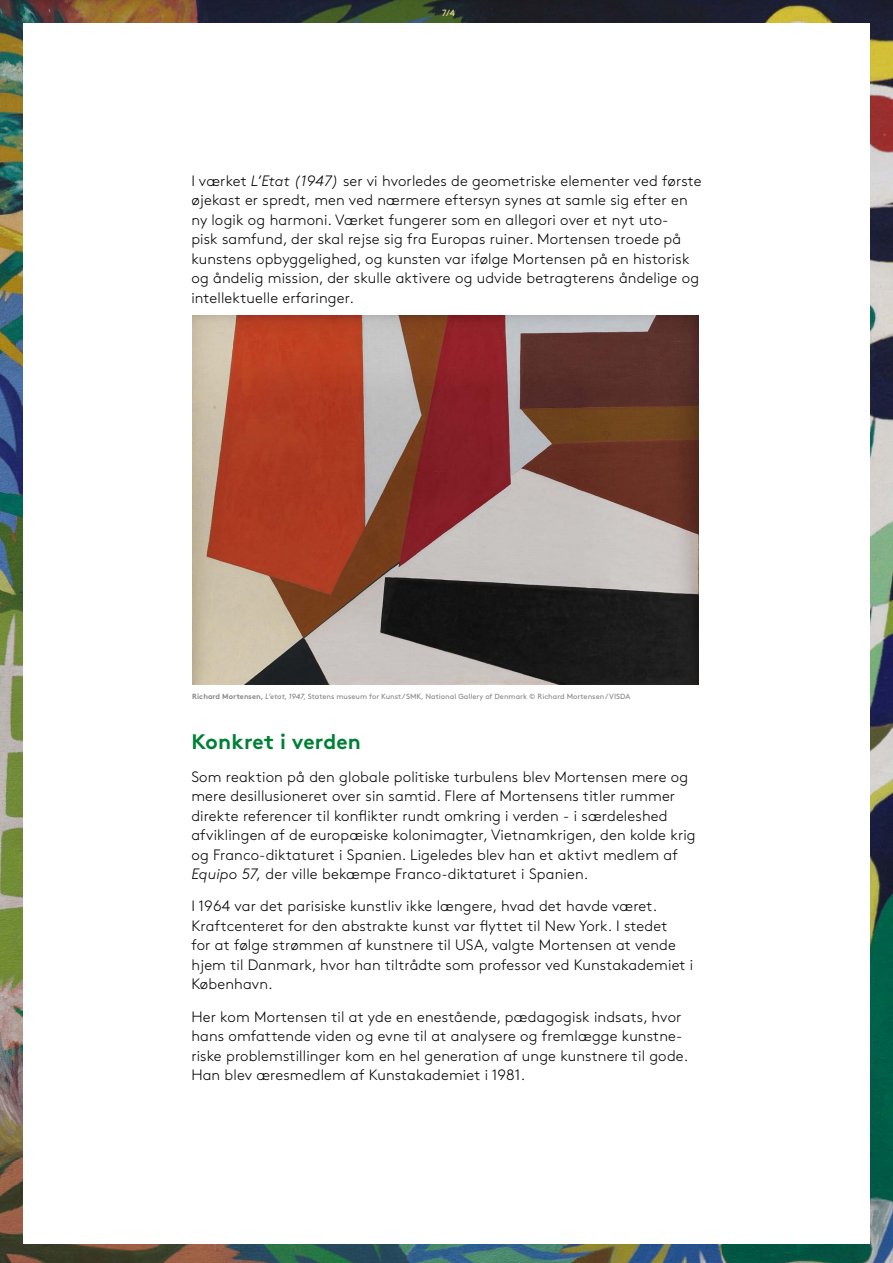
<style>
.page{position:relative;width:893px;height:1263px;background:#fff}
.page>*{position:absolute;margin:0;border:0;box-sizing:border-box;transform-origin:0 0}
.t1{font:700 21px "Brown Std";letter-spacing:.01em;color:#008035}
.t2{font:300 15px/19.5px "Brown Std";letter-spacing:.01em;color:#000}
.t3{font:9px "Brown Std";color:#ebde8f}
.t4{font:7.5px "Brown Std";color:#878787}
.s1{font-style:italic}
.s2{font-weight:700}
</style>
<div class="page">
<img style="left:0;top:0;width:893px;height:1263px">
<div style="left:23px;top:23px;width:847px;height:1219px;background:#fff"></div>
<img style="left:193px;top:315px;width:505px;height:369px">
<p class="t3" style="left:442px;top:8px;width:14px">7/4</p>
<p class="t2" style="left:191px;top:171px;width:512px">I værket <span class="s1">L’Etat (1947)</span> ser vi hvorledes de geometriske elementer ved første øjekast er spredt, men ved nærmere eftersyn synes at samle sig efter en ny logik og harmoni. Værket fungerer som en allegori over et nyt uto-<br>pisk samfund, der skal rejse sig fra Europas ruiner. Mortensen troede på kunstens opbyggelighed, og kunsten var ifølge Mortensen på en historisk og åndelig mission, der skulle aktivere og udvide betragterens åndelige og intellektuelle erfaringer.</p>
<p class="t4" style="left:192px;top:692px;width:440px"><span class="s2">Richard Mortensen,</span> <span class="s1">L’etat, 1947,</span> Statens museum for Kunst / SMK, National Gallery of Denmark © Richard Mortensen / VISDA</p>
<h1 class="t1" style="left:191px;top:729px;width:171px">Konkret i verden</h1>
<p class="t2" style="left:191px;top:767px;width:506px">Som reaktion på den globale politiske turbulens blev Mortensen mere og mere desillusioneret over sin samtid. Flere af Mortensens titler rummer direkte referencer til konflikter rundt omkring i verden - i særdeleshed afviklingen af de europæiske kolonimagter, Vietnamkrigen, den kolde krig og Franco-diktaturet i Spanien. Ligeledes blev han et aktivt medlem af <span class="s1">Equipo 57,</span> der ville bekæmpe Franco-diktaturet i Spanien.</p>
<p class="t2" style="left:191px;top:897px;width:503px">I 1964 var det parisiske kunstliv ikke længere, hvad det havde været.<br>Kraftcenteret for den abstrakte kunst var flyttet til New York. I stedet<br>for at følge strømmen af kunstnere til USA, valgte Mortensen at vende hjem til Danmark, hvor han tiltrådte som professor ved Kunstakademiet i København.</p>
<p class="t2" style="left:191px;top:1007px;width:499px">Her kom Mortensen til at yde en enestående, pædagogisk indsats, hvor hans omfattende viden og evne til at analysere og fremlægge kunstne&shy;riske problemstillinger kom en hel generation af unge kunstnere til gode.<br>Han blev æresmedlem af Kunstakademiet i 1981.</p>
</div>
